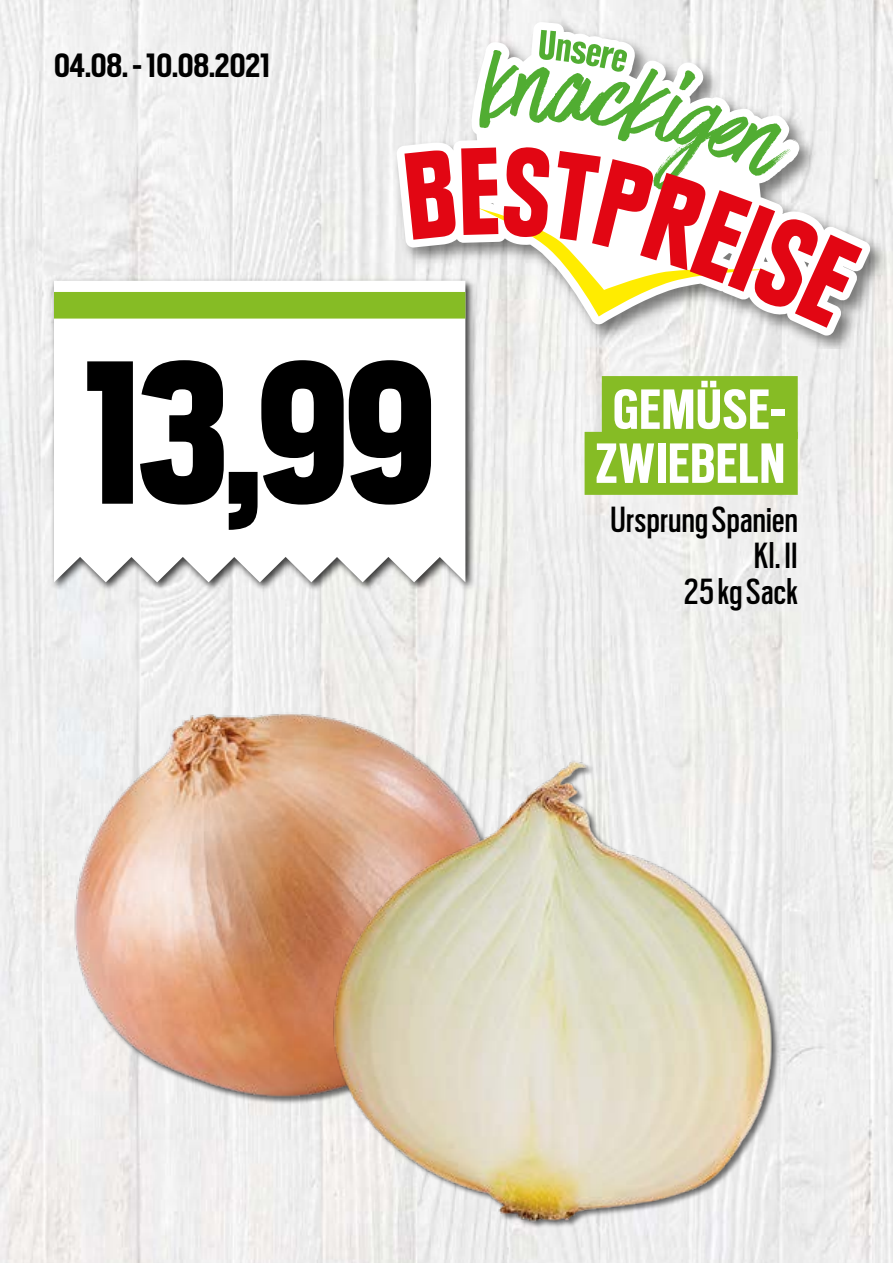
<style>
.page{position:relative;width:893px;height:1263px;background:#fff}
.page>*{position:absolute;margin:0;border:0;box-sizing:border-box;transform-origin:0 0}
.t1{font:900 227.4px "Scout Cond";color:#000;scale:.9 1}
.t2{font:700 63px/54px "Scout Cond";letter-spacing:.02em;color:#fff}
.t3{font:40.5px/36px "Scout Cond";letter-spacing:.01em;color:#000;text-align:right}
.t4{font:700 37.5px "Scout Cond";letter-spacing:-.005em;color:#000}
</style>
<div class="page">
<img style="left:0;top:0;width:893px;height:1263px">
<img style="left:54px;top:604px;width:503px;height:513px">
<img style="left:292px;top:740px;width:500px;height:513px">
<img style="left:389px;top:14px;width:504px;height:335px">
<svg style="left:396px;top:22px;width:474px;height:314px;fill:#efefef"></svg>
<svg style="left:479px;top:30px;width:313px;height:117px"></svg>
<svg style="left:404px;top:147px;width:458px;height:181px"></svg>
<div style="left:602px;top:376px;width:196px;height:63px;background:#86bc25"></div>
<div style="left:585px;top:432px;width:213px;height:63px;background:#86bc25"></div>
<div style="left:50px;top:277px;width:426px;height:315px;background:#000;opacity:.75"></div>
<svg style="left:54px;top:281px;width:411px;height:301px"></svg>
<div style="left:54px;top:292px;width:411px;height:27px;background:#86bc25"></div>
<p class="t4" style="left:54px;top:41px;width:218px">04.08. - 10.08.2021</p>
<h1 class="t1" style="left:84px;top:285px;width:391px">13,99</h1>
<h2 class="t2" style="left:596px;top:379px;width:190px">GEMÜSE-<br>ZWIEBELN</h2>
<p class="t3" style="left:611px;top:499px;width:189px">Ursprung Spanien<br>Kl. II<br>25 kg Sack</p>
</div>
